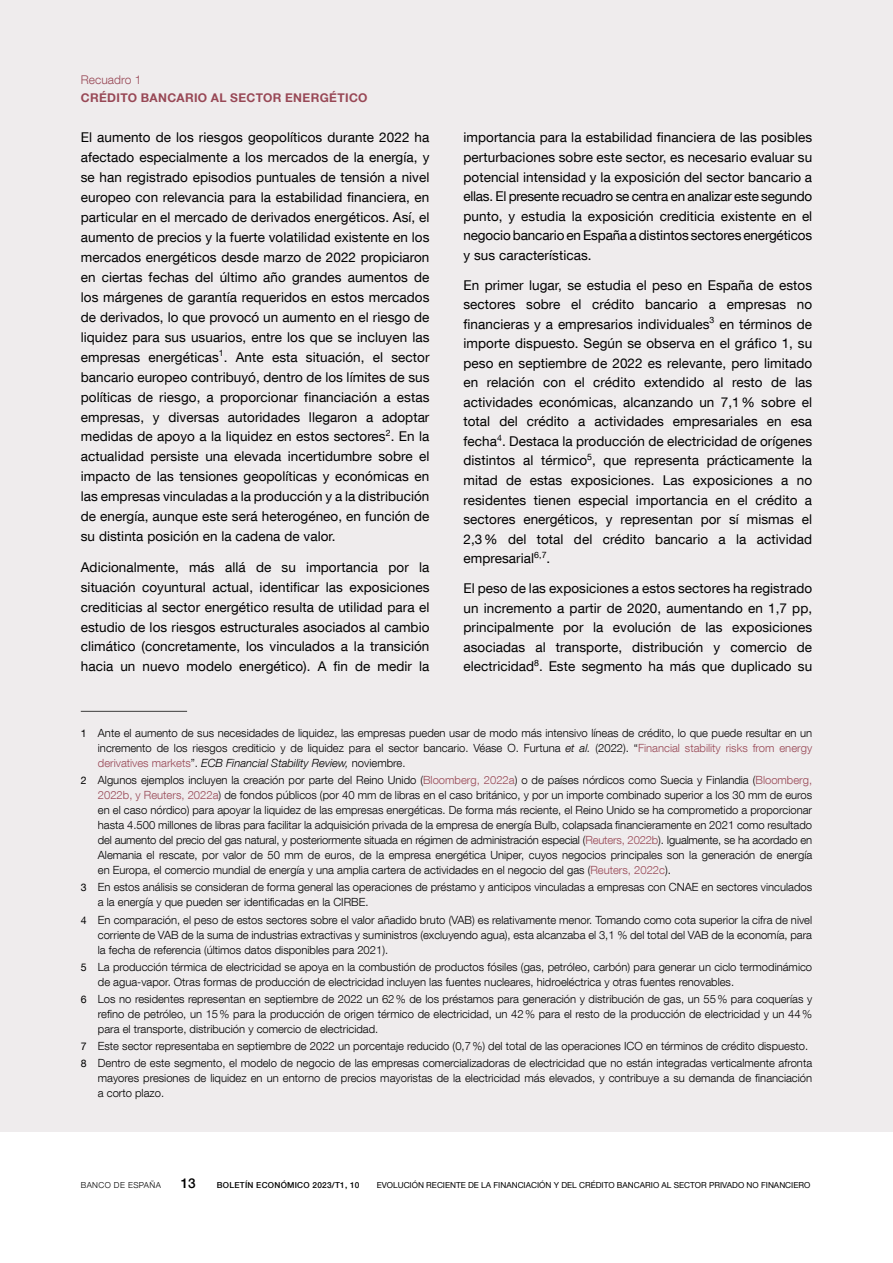
<style>
.page{position:relative;width:893px;height:1263px;background:#fff}
.page>*{position:absolute;margin:0;border:0;box-sizing:border-box;transform-origin:0 0}
.Texto_recuadro{font:13.5px/20px "Bd E Neue Helvetica";letter-spacing:.005em;color:#000;text-align:justify}
.t1{font:500 13.5px "Bd E Neue Helvetica";color:#000}
.t2{font:700 12px "Bd E Neue Helvetica";letter-spacing:.03em;color:#984856}
.Numero_recuadro{font:300 12px "Bd E Neue Helvetica";letter-spacing:.005em;color:#984856}
.Citas_recuadro{font:300 11.25px/15px "Bd E Neue Helvetica";color:#000;text-align:justify}
.t3{font:8.25px "Bd E Neue Helvetica";color:#000}
.t4{font:500 8.25px "Bd E Neue Helvetica";letter-spacing:.03em;color:#000}
.t5{font:300 8.25px "Bd E Neue Helvetica";letter-spacing:.05em;color:#000}
.s1{font-weight:400;font-size:10.5px}
.s2{font-style:italic}
.s3{color:#984856}
</style>
<div class="page">
<div style="left:0;top:0;width:893px;height:1131px;background:#efeced"></div>
<hr style="left:81px;top:711px;width:106px;height:1px;background:#3c3c3b">
<p class="Numero_recuadro" style="left:81px;top:72px;width:62px">Recuadro 1</p>
<h3 class="t2" style="left:81px;top:90px;width:288px">CRÉDITO BANCARIO AL SECTOR ENERGÉTICO</h3>
<p class="Texto_recuadro" style="left:81px;top:127px;width:350px">El aumento de los riesgos geopolíticos durante 2022 ha afectado especialmente a los mercados de la energía, y se han registrado episodios puntuales de tensión a nivel europeo con relevancia para la estabilidad financiera, en particular en el mercado de derivados energéticos. Así, el aumento de precios y la fuerte volatilidad existente en los mercados energéticos desde marzo de 2022 propiciaron en ciertas fechas del último año grandes aumentos de los márgenes de garantía requeridos en estos mercados de derivados, lo que provocó un aumento en el riesgo de liquidez para sus usuarios, entre los que se incluyen las empresas energéticas<sup>1</sup>. Ante esta situación, el sector bancario europeo contribuyó, dentro de los límites de sus políticas de riesgo, a proporcionar financiación a estas empresas, y diversas autoridades llegaron a adoptar medidas de apoyo a la liquidez en estos sectores<sup>2</sup>. En la actualidad persiste una elevada incertidumbre sobre el impacto de las tensiones geopolíticas y económicas en las empresas vinculadas a la producción y a la distribución de energía, aunque este será heterogéneo, en función de su distinta posición en la cadena de valor.</p>
<p class="Texto_recuadro" style="left:81px;top:557px;width:350px">Adicionalmente, más allá de su importancia por la situación coyuntural actual, identificar las exposiciones crediticias al sector energético resulta de utilidad para el estudio de los riesgos estructurales asociados al cambio climático (concretamente, los vinculados a la transición hacia un nuevo modelo energético). A fin de medir la</p>
<p class="Texto_recuadro" style="left:463px;top:128px;width:350px;line-height:19.5px">importancia para la estabilidad financiera de las posibles perturbaciones sobre este sector, es necesario evaluar su potencial intensidad y la exposición del sector bancario a ellas. El presente recuadro se centra en analizar este segundo punto, y estudia la exposición crediticia existente en el negocio bancario en España a distintos sectores energéticos y sus características.</p>
<p class="Texto_recuadro" style="left:463px;top:275px;width:350px;line-height:19.5px">En primer lugar, se estudia el peso en España de estos sectores sobre el crédito bancario a empresas no financieras y a empresarios individuales<sup>3</sup> en términos de importe dispuesto. Según se observa en el gráfico 1, su peso en septiembre de 2022 es relevante, pero limitado en relación con el crédito extendido al resto de las actividades económicas, alcanzando un 7,1% sobre el total del crédito a actividades empresariales en esa fecha<sup>4</sup>. Destaca la producción de electricidad de orígenes distintos al térmico<sup>5</sup>, que representa prácticamente la mitad de estas exposiciones. Las exposiciones a no residentes tienen especial importancia en el crédito a sectores energéticos, y representan por sí mismas el 2,3% del total del crédito bancario a la actividad empresarial<sup>6,7</sup>.</p>
<p class="Texto_recuadro" style="left:463px;top:578px;width:350px;line-height:19.5px">El peso de las exposiciones a estos sectores ha registrado un incremento a partir de 2020, aumentando en 1,7 pp, principalmente por la evolución de las exposiciones asociadas al transporte, distribución y comercio de electricidad<sup>8</sup>. Este segmento ha más que duplicado su</p>
<p class="Citas_recuadro" style="left:98px;top:725px;width:716px;text-indent:-17px"><span class="s1">1</span> Ante el aumento de sus necesidades de liquidez, las empresas pueden usar de modo más intensivo líneas de crédito, lo que puede resultar en un incremento de los riesgos crediticio y de liquidez para el sector bancario. Véase O. Furtuna <span class="s2">et al.</span> (2022). “<span class="s3">Financial stability risks from energy derivatives markets</span>”. <span class="s2">ECB Financial Stability Review,</span> noviembre.</p>
<p class="Citas_recuadro" style="left:98px;top:773px;width:716px;text-indent:-17px"><span class="s1">2</span> Algunos ejemplos incluyen la creación por parte del Reino Unido (<span class="s3">Bloomberg, 2022a</span>) o de países nórdicos como Suecia y Finlandia (<span class="s3">Bloomberg, 2022b, y Reuters, 2022a</span>) de fondos públicos (por 40 mm de libras en el caso británico, y por un importe combinado superior a los 30 mm de euros en el caso nórdico) para apoyar la liquidez de las empresas energéticas. De forma más reciente, el Reino Unido se ha comprometido a proporcionar hasta 4.500 millones de libras para facilitar la adquisición privada de la empresa de energía Bulb, colapsada financieramente en 2021 como resultado del aumento del precio del gas natural, y posteriormente situada en régimen de administración especial (<span class="s3">Reuters, 2022b</span>). Igualmente, se ha acordado en Alemania el rescate, por valor de 50 mm de euros, de la empresa energética Uniper, cuyos negocios principales son la generación de energía en Europa, el comercio mundial de energía y una amplia cartera de actividades en el negocio del gas (<span class="s3">Reuters, 2022c</span>).</p>
<p class="Citas_recuadro" style="left:98px;top:880px;width:716px;text-indent:-17px"><span class="s1">3</span> En estos análisis se consideran de forma general las operaciones de préstamo y anticipos vinculadas a empresas con CNAE en sectores vinculados a la energía y que pueden ser identificadas en la CIRBE.</p>
<p class="Citas_recuadro" style="left:98px;top:912px;width:716px;text-indent:-17px"><span class="s1">4</span> En comparación, el peso de estos sectores sobre el valor añadido bruto (VAB) es relativamente menor. Tomando como cota superior la cifra de nivel corriente de VAB de la suma de industrias extractivas y suministros (excluyendo agua), esta alcanzaba el 3,1 % del total del VAB de la economía, para la fecha de referencia (últimos datos disponibles para 2021).</p>
<p class="Citas_recuadro" style="left:98px;top:959px;width:716px;text-indent:-17px"><span class="s1">5</span> La producción térmica de electricidad se apoya en la combustión de productos fósiles (gas, petróleo, carbón) para generar un ciclo termodinámico de agua-vapor. Otras formas de producción de electricidad incluyen las fuentes nucleares, hidroeléctrica y otras fuentes renovables.</p>
<p class="Citas_recuadro" style="left:98px;top:991px;width:716px;text-indent:-17px"><span class="s1">6</span> Los no residentes representan en septiembre de 2022 un 62% de los préstamos para generación y distribución de gas, un 55% para coquerías y refino de petróleo, un 15% para la producción de origen térmico de electricidad, un 42% para el resto de la producción de electricidad y un 44% para el transporte, distribución y comercio de electricidad.</p>
<p class="Citas_recuadro" style="left:81px;top:1038px;width:729px"><span class="s1">7</span> Este sector representaba en septiembre de 2022 un porcentaje reducido (0,7%) del total de las operaciones ICO en términos de crédito dispuesto.</p>
<p class="Citas_recuadro" style="left:98px;top:1055px;width:716px;text-indent:-17px"><span class="s1">8</span> Dentro de este segmento, el modelo de negocio de las empresas comercializadoras de electricidad que no están integradas verticalmente afronta mayores presiones de liquidez en un entorno de precios mayoristas de la electricidad más elevados, y contribuye a su demanda de financiación a corto plazo.</p>
<p class="t5" style="left:81px;top:1180px;width:82px">BANCO DE ESPAÑA</p>
<p class="t1" style="left:181px;top:1175px;width:16px">13</p>
<p class="t4" style="left:217px;top:1180px;width:144px">BOLETÍN ECONÓMICO 2023/T1, 10</p>
<p class="t3" style="left:377px;top:1180px;width:435px">EVOLUCIÓN RECIENTE DE LA FINANCIACIÓN Y DEL CRÉDITO BANCARIO AL SECTOR PRIVADO NO FINANCIERO</p>
</div>
